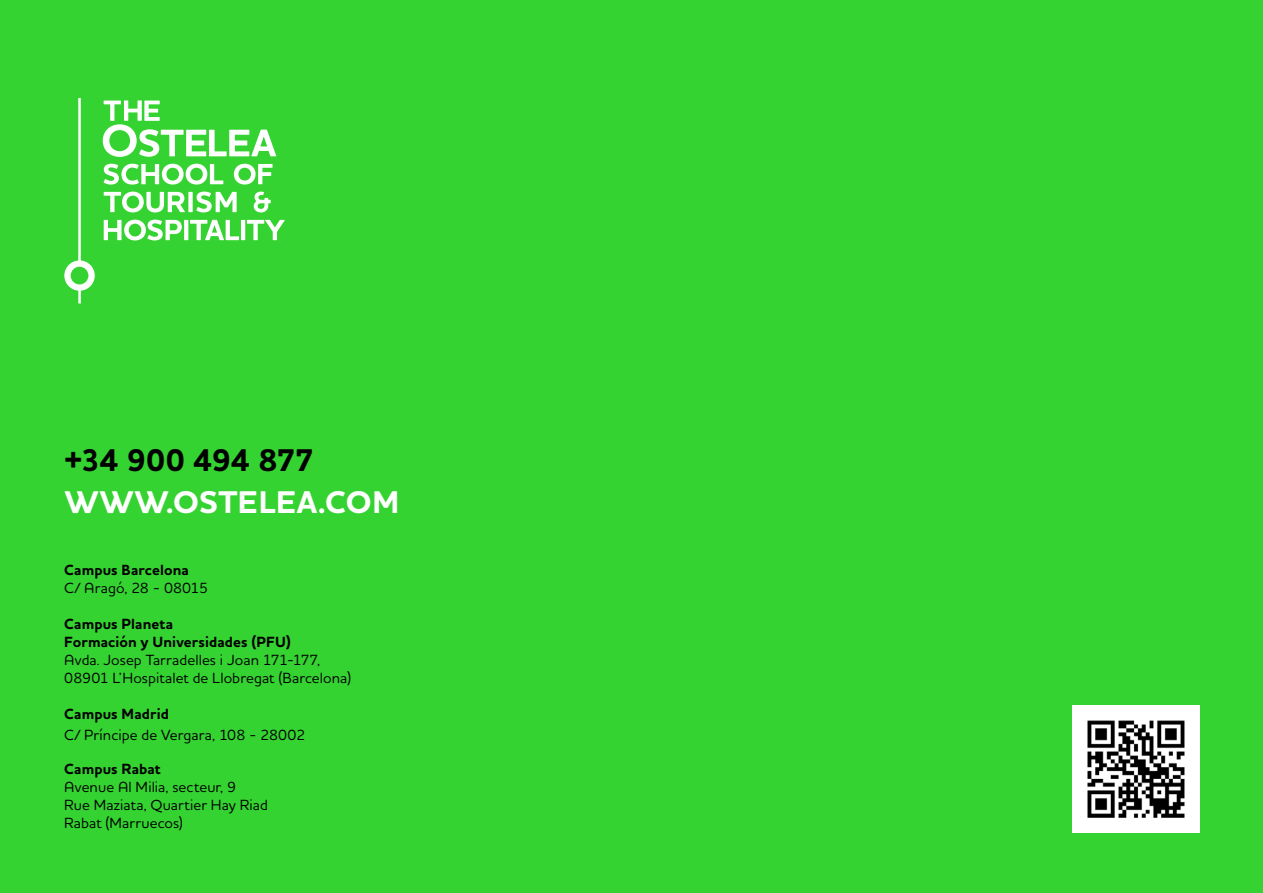
<style>
.page{position:relative;width:1263px;height:893px;background:#fff}
.page>*{position:absolute;margin:0;border:0;box-sizing:border-box;transform-origin:0 0}
.t1{font:700 31.95px "Houschka Pro";letter-spacing:.02em;color:#fff}
.t2{font:700 31.95px "Houschka Pro";letter-spacing:-.015em;color:#000}
.t3{font:500 15px/18px "Houschka Pro";letter-spacing:.005em;color:#000}
.t4{font:700 15px/18px "Houschka Pro";letter-spacing:.01em;color:#000}
</style>
<div class="page">
<div style="left:1px;top:0;width:1262px;height:892px;background:#35d331"></div>
<img style="left:1072px;top:705px;width:128px;height:128px">
<svg style="left:103px;top:100px;width:173px;height:57px"></svg>
<svg style="left:104px;top:164px;width:119px;height:21px"></svg>
<svg style="left:234px;top:164px;width:39px;height:21px"></svg>
<svg style="left:104px;top:192px;width:81px;height:20px"></svg>
<div style="left:188px;top:192px;width:5px;height:20px;background:#fff"></div>
<svg style="left:196px;top:192px;width:41px;height:20px"></svg>
<svg style="left:254px;top:192px;width:17px;height:20px"></svg>
<svg style="left:104px;top:220px;width:78px;height:20px"></svg>
<svg style="left:184px;top:220px;width:4px;height:20px"></svg>
<svg style="left:190px;top:220px;width:49px;height:20px"></svg>
<hr style="left:241px;top:220px;width:4px;height:20px;background:#fff">
<svg style="left:247px;top:220px;width:38px;height:20px"></svg>
<svg style="left:64px;top:98px;width:31px;height:205px"></svg>
<h1 class="t2" style="left:64px;top:440px;width:251px">+34 900 494 877</h1>
<h1 class="t1" style="left:65px;top:481px;width:336px">WWW.OSTELEA.COM</h1>
<p class="t4" style="left:64px;top:561px;width:126px">Campus Barcelona</p>
<p class="t3" style="left:64px;top:578px;width:145px">C/ Aragó, 28 - 08015</p>
<p class="t4" style="left:64px;top:615px;width:228px">Campus Planeta<br>Formación y Universidades (PFU)</p>
<p class="t3" style="left:64px;top:650px;width:288px">Avda. Josep Tarradelles i Joan 171-177,<br>08901 L’Hospitalet de Llobregat (Barcelona)</p>
<p class="t4" style="left:64px;top:705px;width:106px">Campus Madrid</p>
<p class="t3" style="left:64px;top:725px;width:243px">C/ Príncipe de Vergara, 108 - 28002</p>
<p class="t4" style="left:64px;top:760px;width:98px">Campus Rabat</p>
<p class="t3" style="left:64px;top:778px;width:205px">Avenue Al Milia, secteur, 9<br>Rue Maziata, Quartier Hay Riad<br>Rabat (Marruecos)</p>
</div>
